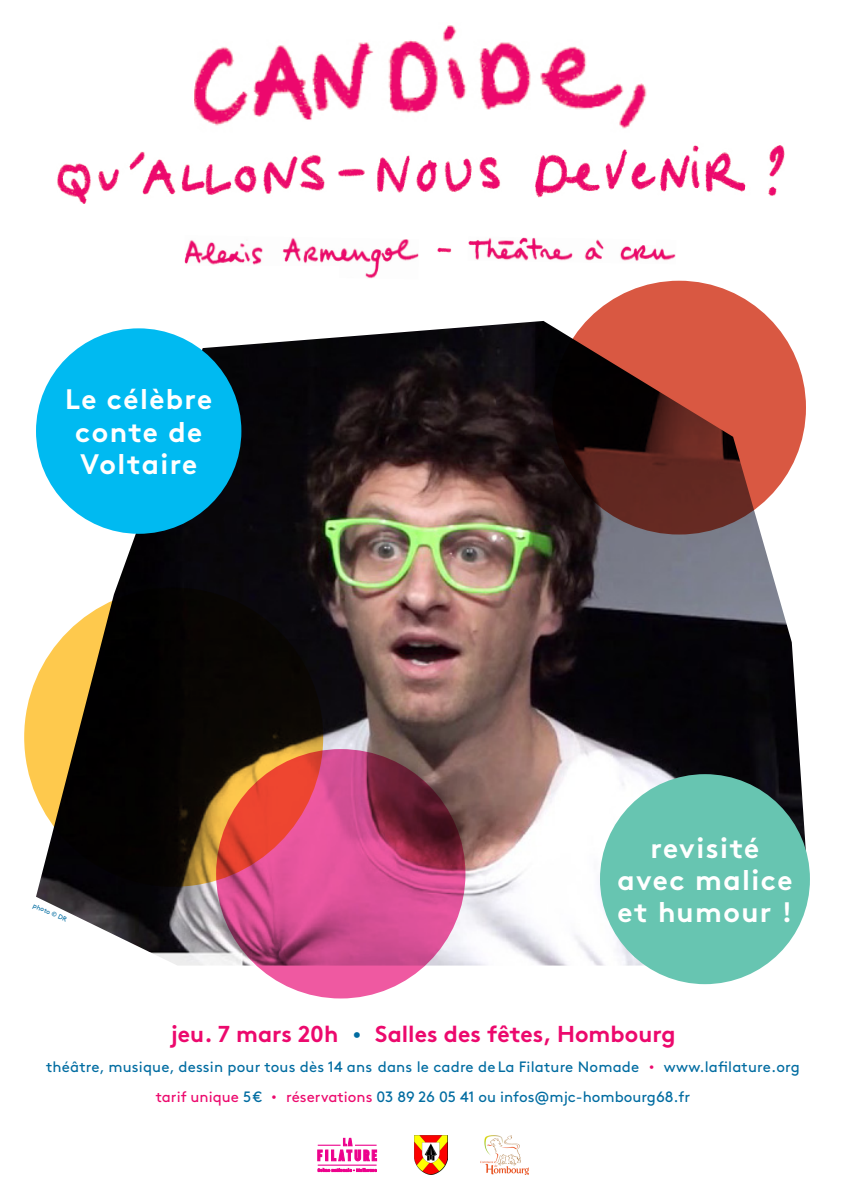
<style>
.page{position:relative;width:842px;height:1191px;background:#fff}
.page>*{position:absolute;margin:0;border:0;box-sizing:border-box;transform-origin:0 0}
.t1{font:700 28.2px/32.2px "Brown Std";letter-spacing:.05em;color:#fff}
.t2{font:700 23px "Brown Std";color:#ec096d}
.t3{font:15px "Brown Std";letter-spacing:.01em;color:#006ca1}
.t4{font:6.6px "Brown Std";color:#006ca1}
.s1{font-size:33px;color:#006ca1}
.s2{font-size:25px;color:#ec096d}
.s3{color:#ec096d}
</style>
<div class="page">
<img style="left:36px;top:321px;width:770px;height:644px">
<svg style="left:216px;top:749px;width:249px;height:249px;background:#c54783"></svg>
<svg style="left:552px;top:281px;width:254px;height:253px;background:#8d392c"></svg>
<svg style="left:24px;top:587px;width:299px;height:299px;background:#482d14"></svg>
<img style="left:535px;top:145px;width:250px;height:53px">
<img style="left:57px;top:151px;width:307px;height:53px">
<img style="left:377px;top:155px;width:124px;height:38px">
<img style="left:194px;top:25px;width:453px;height:104px">
<img style="left:184px;top:238px;width:235px;height:41px">
<div style="left:184px;top:266px;width:155px;height:15px;background:#fff"></div>
<img style="left:468px;top:237px;width:208px;height:24px">
<div style="left:640px;top:238px;width:16px;height:6px;background:#fff"></div>
<img style="left:437px;top:247px;width:14px;height:6px">
<div style="left:36px;top:328px;width:205px;height:206px;background:#00baf1;border-radius:50%"></div>
<div style="left:600px;top:774px;width:210px;height:210px;background:#67c5b1;border-radius:50%"></div>
<svg style="left:317px;top:1137px;width:61px;height:36px"></svg>
<svg style="left:318px;top:1138px;width:59px;height:23px"></svg>
<hr style="left:318px;top:1164px;width:59px;height:1px;background:#ed028c">
<svg style="left:318px;top:1168px;width:59px;height:3px"></svg>
<img style="left:414px;top:1135px;width:33px;height:39px">
<img style="left:480px;top:1135px;width:49px;height:39px">
<p class="t1" style="left:65px;top:383px;width:148px">Le célèbre</p>
<p class="t1" style="left:75px;top:415px;width:129px">conte de<br>Voltaire</p>
<p class="t4" style="left:35px;top:901px;width:38px;rotate:25deg">photo © DR</p>
<p class="t1" style="left:617px;top:831px;width:176px;text-align:center">revisité avec malice et humour !</p>
<p class="t2" style="left:170px;top:1020px;width:507px">jeu. 7 mars 20h <span class="s1">·</span> Salles des fêtes, Hombourg</p>
<p class="t3" style="left:46px;top:1058px;width:755px">théâtre, musique, dessin pour tous dès 14 ans dans le cadre de La Filature Nomade <span class="s2">·</span> www.lafilature.org</p>
<p class="t3" style="left:156px;top:1088px;width:536px"><span class="s3">tarif unique</span> 5€ <span class="s2">·</span> <span class="s3">réservations</span> 03 89 26 05 41 ou infos@mjc-hombourg68.fr</p>
</div>
